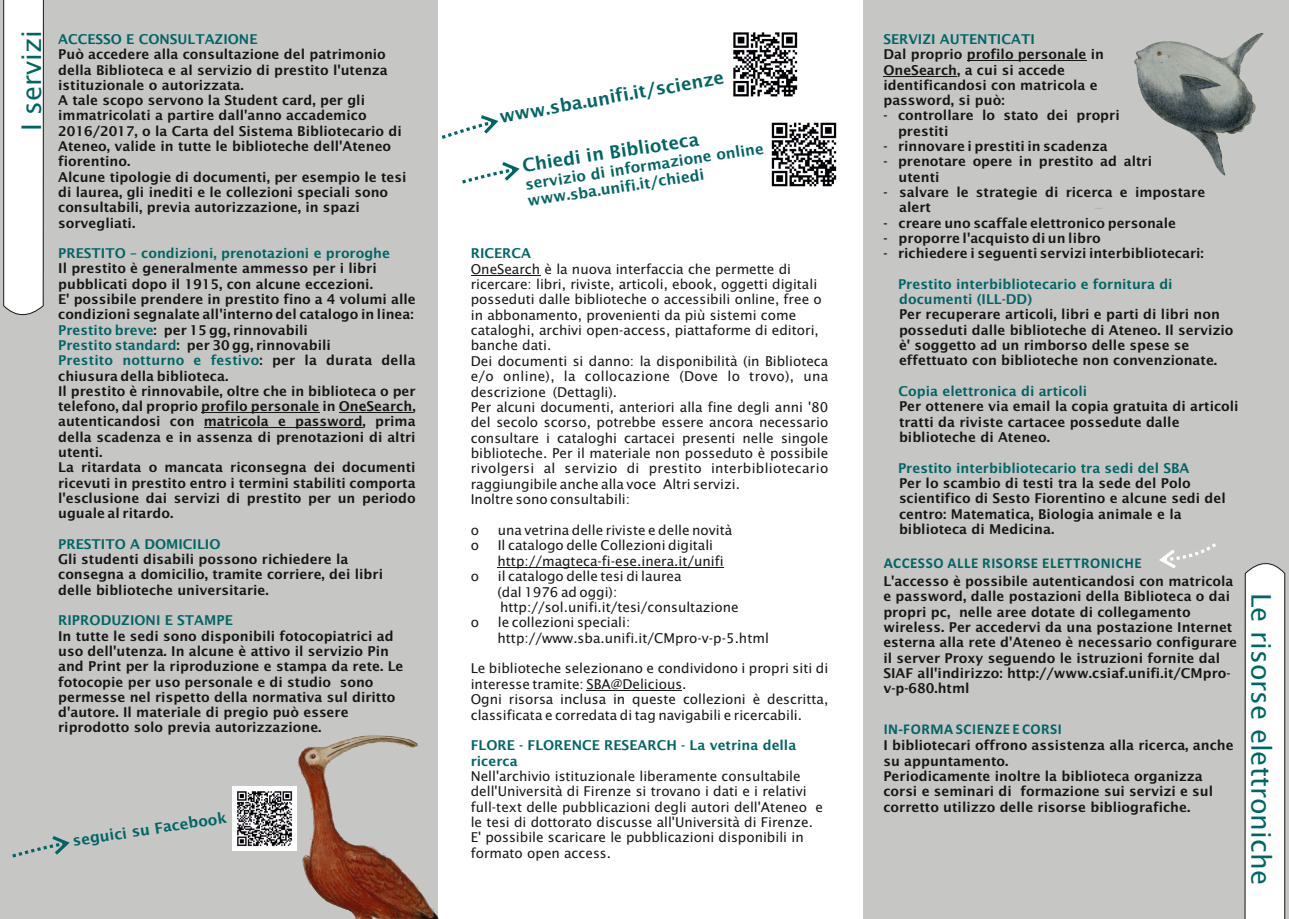
<style>
.page{position:relative;width:1289px;height:919px;background:#fff}
.page>*{position:absolute;margin:0;border:0;box-sizing:border-box;transform-origin:0 0}
.t1{font:27px "Lucida Sans";color:#006565}
.t2{font:600 18px "Lucida Sans";color:#006565}
.t3{font:600 15px/17px "Lucida Sans";color:#006565}
.t4{font:700 15px "Calibri";letter-spacing:.04em;color:#006565}
.t5{font:600 13.5px/15.3px "Lucida Sans";color:#151616}
.t6{font:13.5px/15.3px "Lucida Sans";color:#151616}
.t7{font:600 13.5px/15.3px "Lucida Sans";color:#006565}
.s1{color:#006565}
</style>
<div class="page">
<div style="left:863px;top:0;width:425px;height:918px;background:#c6c6c5"></div>
<div style="left:0;top:0;width:438px;height:918px;background:#c6c6c5"></div>
<hr style="left:201px;top:412px;width:118px;height:1px;background:#151616">
<hr style="left:339px;top:412px;width:73px;height:1px;background:#151616">
<hr style="left:204px;top:427px;width:159px;height:1px;background:#151616">
<hr style="left:471px;top:275px;width:69px;height:1px;background:#151616">
<hr style="left:497px;top:567px;width:226px;height:1px;background:#151616">
<hr style="left:586px;top:690px;width:96px;height:1px;background:#151616">
<hr style="left:966px;top:60px;width:120px;height:1px;background:#151616">
<hr style="left:883px;top:76px;width:74px;height:1px;background:#151616">
<img style="left:771px;top:122px;width:66px;height:65px">
<img style="left:1134px;top:33px;width:128px;height:143px">
<img style="left:259px;top:735px;width:179px;height:183px">
<svg style="left:442px;top:115px;width:56px;height:24px"></svg>
<svg style="left:462px;top:162px;width:57px;height:21px"></svg>
<img style="left:733px;top:32px;width:65px;height:65px">
<svg style="left:1159px;top:543px;width:57px;height:25px"></svg>
<svg style="left:12px;top:836px;width:58px;height:21px"></svg>
<img style="left:232px;top:786px;width:64px;height:64px">
<svg style="left:3px;top:0;width:41px;height:316px;background:#f2f2f2"></svg>
<div style="left:1244px;top:563px;width:40px;height:355px;background:#fff"></div>
<h1 class="t1" style="left:20px;top:131px;width:103px;rotate:-90deg">I servizi</h1>
<p class="t7" style="left:58px;top:32px;width:201px">ACCESSO E CONSULTAZIONE</p>
<p class="t5" style="left:58px;top:48px;width:350px">Può accedere alla consultazione del patrimonio della Biblioteca e al servizio di prestito l'utenza istituzionale o autorizzata.<br>A tale scopo servono la Student card, per gli immatricolati a partire dall'anno accademico 2016/2017, o la Carta del Sistema Bibliotecario di Ateneo, valide in tutte le biblioteche dell'Ateneo fiorentino.<br>Alcune tipologie di documenti, per esempio le tesi di laurea, gli inediti e le collezioni speciali sono consultabili, previa autorizzazione, in spazi sorvegliati.</p>
<p class="t7" style="left:58px;top:247px;width:333px">PRESTITO – condizioni, prenotazioni e proroghe</p>
<p class="t5" style="left:58px;top:262px;width:359px">Il prestito è generalmente ammesso per i libri pubblicati dopo il 1915, con alcune eccezioni.<br>E' possibile prendere in prestito fino a 4 volumi alle condizioni segnalate all'interno del catalogo in linea:<br><span class="s1">Prestito breve</span>: per 15 gg, rinnovabili<br><span class="s1">Prestito standard</span>: per 30 gg, rinnovabili<br><span class="s1">Prestito notturno e festivo</span>: per la durata della chiusura della biblioteca.<br>Il prestito è rinnovabile, oltre che in biblioteca o per telefono, dal proprio profilo personale in OneSearch, autenticandosi con matricola e password, prima della scadenza e in assenza di prenotazioni di altri utenti.<br>La ritardata o mancata riconsegna dei documenti ricevuti in prestito entro i termini stabiliti comporta l'esclusione dai servizi di prestito per un periodo uguale al ritardo.</p>
<p class="t7" style="left:58px;top:537px;width:164px">PRESTITO A DOMICILIO</p>
<p class="t5" style="left:58px;top:552px;width:326px">Gli studenti disabili possono richiedere la consegna a domicilio, tramite corriere, dei libri delle biblioteche universitarie.</p>
<p class="t7" style="left:58px;top:613px;width:176px">RIPRODUZIONI E STAMPE</p>
<p class="t5" style="left:58px;top:629px;width:347px">In tutte le sedi sono disponibili fotocopiatrici ad uso dell'utenza. In alcune è attivo il servizio Pin and Print per la riproduzione e stampa da rete. Le fotocopie per uso personale e di studio sono permesse nel rispetto della normativa sul diritto d'autore. Il materiale di pregio può essere riprodotto solo previa autorizzazione.</p>
<p class="t3" style="left:72px;top:833px;width:157px;rotate:-9deg">seguici su Facebook</p>
<h2 class="t2" style="left:498px;top:109px;width:229px;rotate:-10deg">www.sba.unifi.it/scienze</h2>
<h2 class="t2" style="left:521px;top:159px;width:180px;rotate:-9deg">Chiedi in Biblioteca</h2>
<p class="t3" style="left:524px;top:177px;width:243px;rotate:-9deg">servizio di informazione online www.sba.unifi.it/chiedi</p>
<p class="t7" style="left:471px;top:247px;width:62px">RICERCA</p>
<p class="t6" style="left:471px;top:262px;width:359px">OneSearch è la nuova interfaccia che permette di ricercare: libri, riviste, articoli, ebook, oggetti digitali posseduti dalle biblioteche o accessibili online, free o in abbonamento, provenienti da più sistemi come cataloghi, archivi open-access, piattaforme di editori, banche dati.<br>Dei documenti si danno: la disponibilità (in Biblioteca e/o online), la collocazione (Dove lo trovo), una descrizione (Dettagli).<br>Per alcuni documenti, anteriori alla fine degli anni '80 del secolo scorso, potrebbe essere ancora necessario consultare i cataloghi cartacei presenti nelle singole biblioteche. Per il materiale non posseduto è possibile rivolgersi al servizio di prestito interbibliotecario raggiungibile anche alla voce Altri servizi.<br>Inoltre sono consultabili:</p>
<p class="t6" style="left:471px;top:523px;width:10px">o</p>
<p class="t6" style="left:498px;top:523px;width:236px">una vetrina delle riviste e delle novità</p>
<p class="t6" style="left:471px;top:539px;width:10px">o</p>
<p class="t6" style="left:497px;top:539px;width:228px">Il catalogo delle Collezioni digitali http://magteca-fi-ese.inera.it/unifi</p>
<p class="t6" style="left:471px;top:569px;width:10px">o</p>
<p class="t6" style="left:497px;top:569px;width:243px">il catalogo delle tesi di laurea<br>(dal 1976 ad oggi): http://sol.unifi.it/tesi/consultazione</p>
<p class="t6" style="left:471px;top:615px;width:10px">o</p>
<p class="t6" style="left:497px;top:615px;width:273px">le collezioni speciali: http://www.sba.unifi.it/CMpro-v-p-5.html</p>
<p class="t6" style="left:471px;top:662px;width:359px">Le biblioteche selezionano e condividono i propri siti di interesse tramite: SBA@Delicious.<br>Ogni risorsa inclusa in queste collezioni è descritta, classificata e corredata di tag navigabili e ricercabili.</p>
<p class="t7" style="left:471px;top:738px;width:327px">FLORE - FLORENCE RESEARCH - La vetrina della ricerca</p>
<p class="t6" style="left:471px;top:769px;width:354px">Nell'archivio istituzionale liberamente consultabile dell'Università di Firenze si trovano i dati e i relativi full-text delle pubblicazioni degli autori dell'Ateneo e le tesi di dottorato discusse all'Università di Firenze.<br>E' possibile scaricare le pubblicazioni disponibili in formato open access.</p>
<p class="t7" style="left:883px;top:32px;width:153px">SERVIZI AUTENTICATI</p>
<p class="t5" style="left:883px;top:48px;width:222px">Dal proprio profilo personale in<br>OneSearch, a cui si accede identificandosi con matricola e password, si può:</p>
<p class="t5" style="left:898px;top:109px;width:223px;text-indent:-15px">- controllare lo stato dei propri prestiti</p>
<p class="t5" style="left:883px;top:139px;width:226px">- rinnovare i prestiti in scadenza</p>
<p class="t5" style="left:898px;top:155px;width:255px;text-indent:-15px">- prenotare opere in prestito ad altri utenti</p>
<p class="t5" style="left:899px;top:185px;width:307px;text-indent:-16px">- salvare le strategie di ricerca e impostare alert</p>
<p class="t5" style="left:883px;top:216px;width:294px">- creare uno scaffale elettronico personale</p>
<p class="t5" style="left:883px;top:231px;width:219px">- proporre l'acquisto di un libro</p>
<p class="t5" style="left:883px;top:247px;width:322px">- richiedere i seguenti servizi interbibliotecari:</p>
<p class="t7" style="left:898px;top:277px;width:276px">Prestito interbibliotecario e fornitura di documenti (ILL-DD)</p>
<p class="t5" style="left:899px;top:308px;width:336px">Per recuperare articoli, libri e parti di libri non posseduti dalle biblioteche di Ateneo. Il servizio è' soggetto ad un rimborso delle spese se effettuato con biblioteche non convenzionate.</p>
<p class="t7" style="left:898px;top:384px;width:190px">Copia elettronica di articoli</p>
<p class="t5" style="left:899px;top:400px;width:341px">Per ottenere via email la copia gratuita di articoli tratti da riviste cartacee possedute dalle biblioteche di Ateneo.</p>
<p class="t7" style="left:898px;top:461px;width:293px">Prestito interbibliotecario tra sedi del SBA</p>
<p class="t5" style="left:899px;top:476px;width:328px">Per lo scambio di testi tra la sede del Polo scientifico di Sesto Fiorentino e alcune sedi del centro: Matematica, Biologia animale e la biblioteca di Medicina.</p>
<p class="t4" style="left:883px;top:556px;width:259px">ACCESSO ALLE RISORSE ELETTRONICHE</p>
<p class="t5" style="left:883px;top:574px;width:355px">L'accesso è possibile autenticandosi con matricola e password, dalle postazioni della Biblioteca o dai propri pc, nelle aree dotate di collegamento wireless. Per accedervi da una postazione Internet esterna alla rete d'Ateneo è necessario configurare il server Proxy seguendo le istruzioni fornite dal SIAF all'indirizzo: http://www.csiaf.unifi.it/CMpro&shy;v-p-680.html</p>
<p class="t4" style="left:883px;top:722px;width:180px">IN-FORMA SCIENZE E CORSI</p>
<p class="t5" style="left:883px;top:739px;width:352px">I bibliotecari offrono assistenza alla ricerca, anche su appuntamento.<br>Periodicamente inoltre la biblioteca organizza corsi e seminari di formazione sui servizi e sul corretto utilizzo delle risorse bibliografiche.</p>
<h1 class="t1" style="left:1272px;top:593px;width:293px;rotate:90deg">Le risorse elettroniche</h1>
</div>
